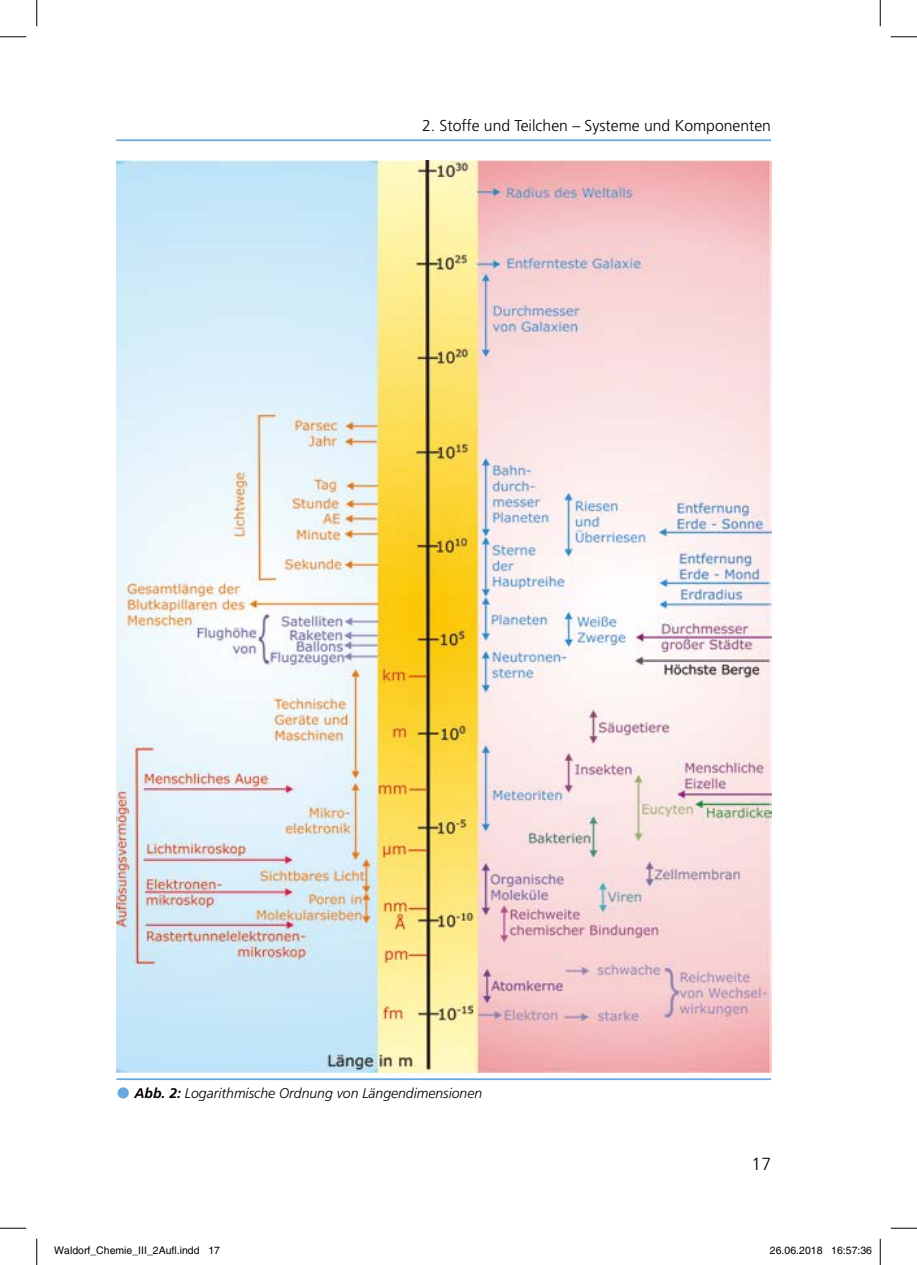
<style>
.page{position:relative;width:917px;height:1265px;background:#fff}
.page>*{position:absolute;margin:0;border:0;box-sizing:border-box;transform-origin:0 0}
.t1{font:300 17.5px "Frutiger";color:#000}
.t2{font:300 15.75px "Frutiger";color:#000}
.t3{font:italic 300 14px "Frutiger";color:#000}
.t4{font:10.5px "Helvetica";color:#000}
.s1{color:#6aa9dd}
.s2{font-family:"Frutiger CE";font-weight:700}
</style>
<div class="page">
<hr style="left:116px;top:139px;width:655px;height:2px;background:#6aa9dd">
<img style="left:116px;top:161px;width:655px;height:911px">
<hr style="left:116px;top:1078px;width:655px;height:1px;background:#6aa9dd">
<svg style="left:0;top:36px;width:26px;height:1px"></svg>
<svg style="left:891px;top:36px;width:26px;height:1px"></svg>
<svg style="left:0;top:1227px;width:26px;height:1px"></svg>
<svg style="left:891px;top:1227px;width:26px;height:1px"></svg>
<svg style="left:36px;top:0;width:1px;height:26px"></svg>
<svg style="left:36px;top:1238px;width:1px;height:26px"></svg>
<svg style="left:880px;top:0;width:1px;height:26px"></svg>
<svg style="left:880px;top:1238px;width:1px;height:26px"></svg>
<h2 class="t2" style="left:422px;top:117px;width:350px">2. Stoffe und Teilchen – Systeme und Komponenten</h2>
<h3 class="t3" style="left:116px;top:1084px;width:368px"><span class="s1">●</span> <span class="s2">Abb. 2:</span> Logarithmische Ordnung von Längendimensionen</h3>
<h1 class="t1" style="left:751px;top:1153px;width:21px">17</h1>
<p class="t4" style="left:54px;top:1244px;width:167px">Waldorf_Chemie_III_2Aufl.indd 17</p>
<p class="t4" style="left:770px;top:1244px;width:104px">26.06.2018 16:57:36</p>
</div>
